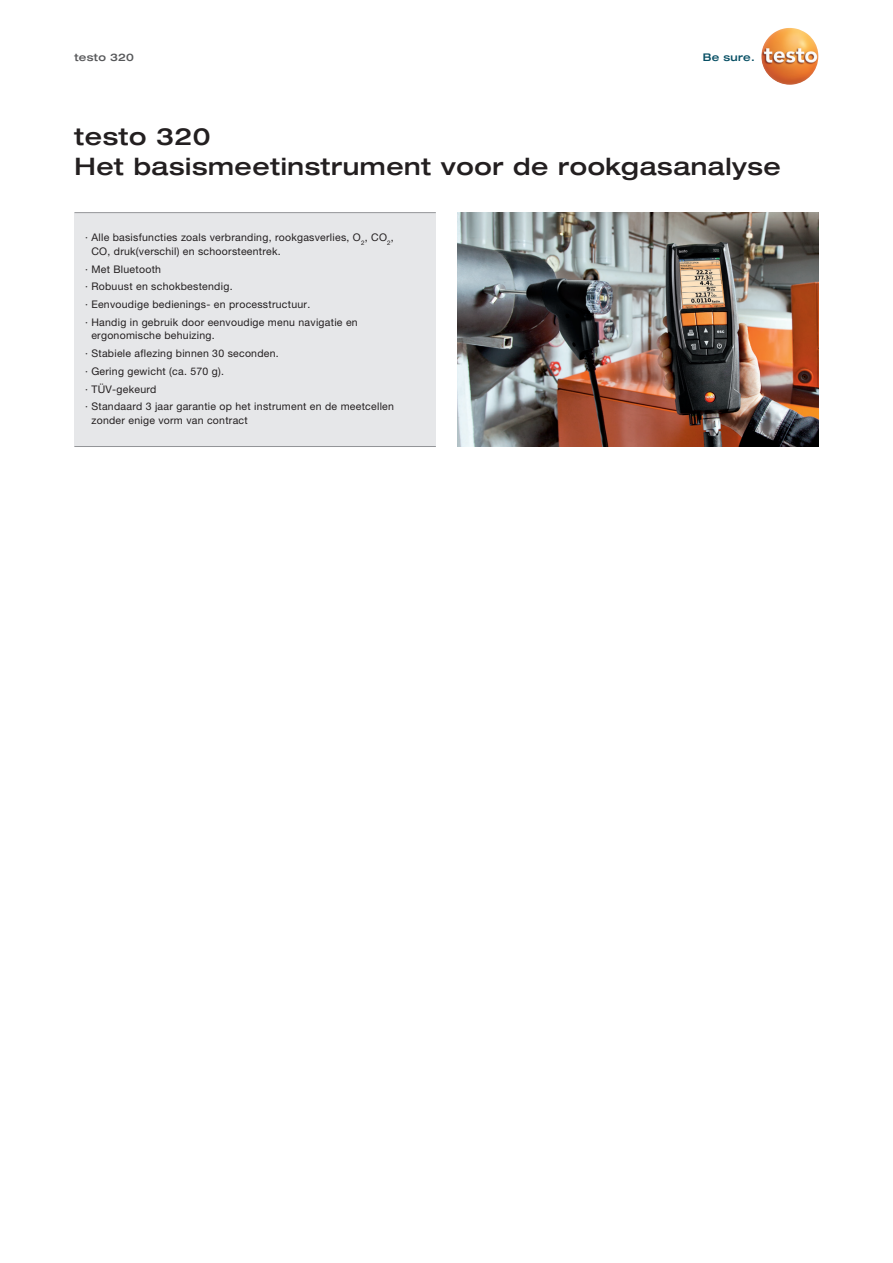
<style>
.page{position:relative;width:893px;height:1263px;background:#fff}
.page>*{position:absolute;margin:0;border:0;box-sizing:border-box;transform-origin:0 0}
.t1{font:500 expanded 24px/30px "Helvetica Neue LT Com";letter-spacing:.025em;color:#231f20}
.t2{font:10.5px/17.7px "Helvetica Neue LTW1 G";letter-spacing:.025em;color:#231f20}
.t3{font:500 expanded 10.5px "Helvetica Neue LT Com";letter-spacing:.025em;color:#57585a}
.t4{font:500 expanded 10.5px "Helvetica Neue LT Com";letter-spacing:.025em;color:#074f64}
</style>
<div class="page">
<div style="left:74px;top:213px;width:362px;height:233px;background:#e6e7e9"></div>
<hr style="left:74px;top:212px;width:362px;height:1px;background:#939598">
<hr style="left:74px;top:446px;width:362px;height:1px;background:#939598">
<img style="left:457px;top:213px;width:362px;height:233px">
<img style="left:761px;top:28px;width:57px;height:57px">
<p class="t3" style="left:74px;top:50px;width:61px">testo 320</p>
<p class="t4" style="left:703px;top:50px;width:54px">Be sure.</p>
<h1 class="t1" style="left:74px;top:120px;width:708px">testo 320<br>Het basismeetinstrument voor de rookgasanalyse</h1>
<p class="t2" style="left:91px;top:231px;width:304px;line-height:13.5px;text-indent:-6px">· Alle basisfuncties zoals verbranding, rookgasverlies, O<sub>2</sub>, CO<sub>2</sub>,<br>CO, druk(verschil) en schoorsteentrek.</p>
<p class="t2" style="left:85px;top:260px;width:274px">· Met Bluetooth<br>· Robuust en schokbestendig.<br>· Eenvoudige bedienings- en processtructuur.<br>· Handig in gebruik door eenvoudige menu navigatie en</p>
<p class="t2" style="left:85px;top:327px;width:310px;text-indent:6px">ergonomische behuizing.<br>· Stabiele aflezing binnen 30 seconden.<br>· Gering gewicht (ca. 570 g).<br>· TÜV-gekeurd<br>· Standaard 3 jaar garantie op het instrument en de meetcellen</p>
<p class="t2" style="left:91px;top:411px;width:158px">zonder enige vorm van contract</p>
</div>
